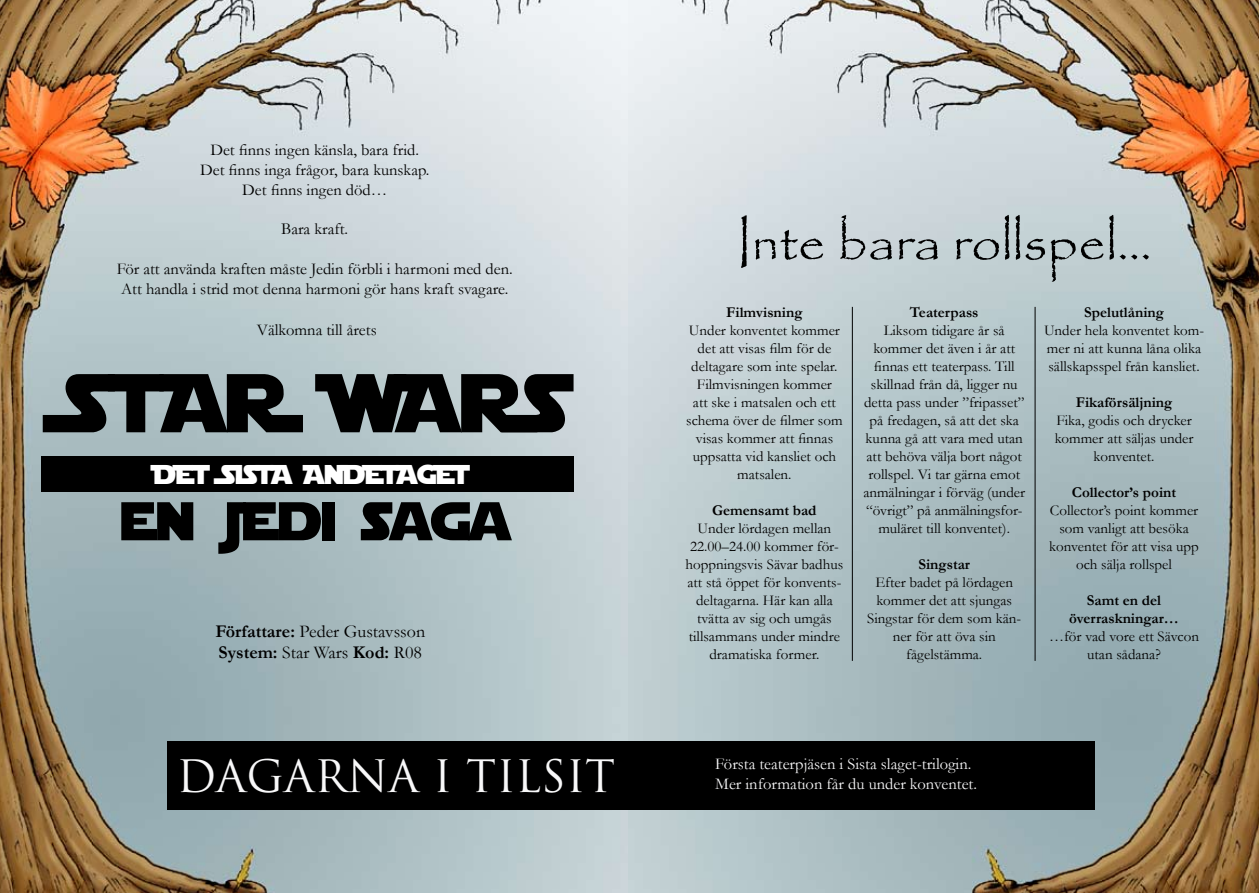
<style>
.page{position:relative;width:1259px;height:893px;background:#fff}
.page>*{position:absolute;margin:0;border:0;box-sizing:border-box;transform-origin:0 0}
.t1{font:82.5px "Star Jedi";color:#000}
.t2{font:54px "Papyrus";color:#000}
.t3{font:54px "Star Jedi";color:#000}
.t4{font:43.5px "Trajan Pro";color:#f8f8f9}
.t5{font:27px "Star Jedi";color:#fff}
.t6{font:18px/21.6px "Garamond";color:#000}
.t7{font:16.5px/19.8px "Garamond";color:#000;text-align:center}
.t8{font:16.5px/19.8px "Garamond";color:#f8f8f9}
.t9{font:15px/18px "Garamond";color:#000;text-align:center}
.t10{font:700 15px/18px "Garamond";color:#000;text-align:center}
.s1{font-weight:700}
</style>
<div class="page">
<img style="left:0;top:0;width:1259px;height:893px">
<hr style="left:852px;top:307px;width:1px;height:354px;background:#000">
<hr style="left:1034px;top:307px;width:1px;height:354px;background:#000">
<div style="left:41px;top:456px;width:533px;height:35px;background:#000"></div>
<div style="left:167px;top:742px;width:927px;height:68px;background:#000"></div>
<p class="t7" style="left:200px;top:140px;width:231px">Det finns ingen känsla, bara frid.<br>Det finns inga frågor, bara kunskap.<br>Det finns ingen död…</p>
<p class="t7" style="left:281px;top:219px;width:68px">Bara kraft.</p>
<p class="t7" style="left:117px;top:258px;width:397px;text-align:left">För att använda kraften måste Jedin förbli i harmoni med den.<br>Att handla i strid mot denna harmoni gör hans kraft svagare.</p>
<p class="t7" style="left:257px;top:320px;width:121px">Välkomna till årets</p>
<h1 class="t1" style="left:63px;top:329px;width:506px">STAR WARS</h1>
<h3 class="t5" style="left:154px;top:450px;width:316px">DET SISTA ANDETAGET</h3>
<h2 class="t3" style="left:120px;top:473px;width:391px">EN JEDI SAGA</h2>
<p class="t6" style="left:215px;top:620px;width:211px"><span class="s1">Författare:</span> Peder Gustavsson<br><span class="s1">System:</span> Star Wars <span class="s1">Kod:</span> R08</p>
<h2 class="t2" style="left:737px;top:209px;width:416px">Inte bara rollspel...</h2>
<p class="t10" style="left:726px;top:304px;width:78px">Filmvisning</p>
<p class="t9" style="left:686px;top:321px;width:158px">Under konventet kommer det att visas film för de deltagare som inte spelar.<br>Filmvisningen kommer<br>att ske i matsalen och ett schema över de filmer som visas kommer att finnas uppsatta vid kansliet och matsalen.</p>
<p class="t10" style="left:712px;top:502px;width:106px">Gemensamt bad</p>
<p class="t9" style="left:685px;top:519px;width:159px">Under lördagen mellan<br>22.00–24.00 kommer för&shy;hoppningsvis Sävar badhus att stå öppet för konvents&shy;deltagarna. Här kan alla tvätta av sig och umgås tillsammans under mindre dramatiska former.</p>
<p class="t10" style="left:910px;top:304px;width:70px">Teaterpass</p>
<p class="t9" style="left:863px;top:321px;width:163px">Liksom tidigare år så kommer det även i år att finnas ett teaterpass. Till skillnad från då, ligger nu detta pass under ”fripasset” på fredagen, så att det ska kunna gå att vara med utan att behöva välja bort något rollspel. Vi tar gärna emot anmälningar i förväg (under “övrigt” på anmälningsfor&shy;muläret till konventet).</p>
<p class="t10" style="left:918px;top:556px;width:53px">Singstar</p>
<p class="t9" style="left:867px;top:573px;width:155px">Efter badet på lördagen kommer det att sjungas<br>Singstar för dem som kän&shy;ner för att öva sin fågelstämma.</p>
<p class="t10" style="left:1084px;top:304px;width:81px">Spelutlåning</p>
<p class="t9" style="left:1044px;top:321px;width:162px;text-align:left">Under hela konventet kom&shy;mer ni att kunna låna olika sällskapsspel från kansliet.</p>
<p class="t10" style="left:1075px;top:394px;width:98px">Fikaförsäljning</p>
<p class="t9" style="left:1054px;top:411px;width:140px">Fika, godis och drycker kommer att säljas under konventet.</p>
<p class="t10" style="left:1072px;top:484px;width:106px">Collector’s point</p>
<p class="t9" style="left:1049px;top:501px;width:151px">Collector’s point kommer som vanligt att besöka konventet för att visa upp och sälja rollspel</p>
<p class="t10" style="left:1069px;top:592px;width:111px">Samt en del överraskningar…</p>
<p class="t9" style="left:1049px;top:627px;width:151px">…för vad vore ett Sävcon utan sådana?</p>
<h3 class="t4" style="left:176px;top:748px;width:440px">DAGARNA I TILSIT</h3>
<p class="t8" style="left:715px;top:753px;width:263px">Första teaterpjäsen i Sista slaget-trilogin.<br>Mer information får du under konventet.</p>
</div>
